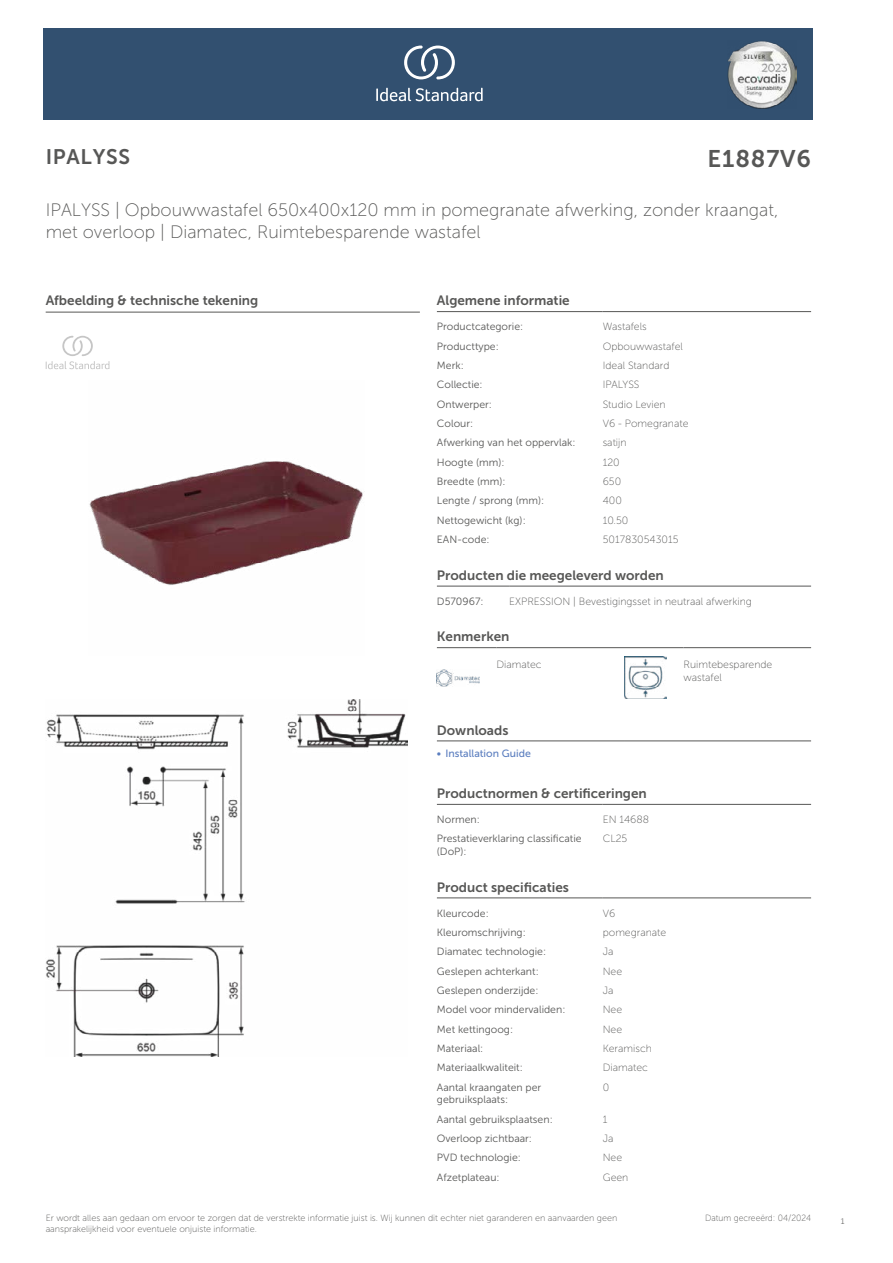
<style>
.page{position:relative;width:893px;height:1263px;background:#fff}
.page>*{position:absolute;margin:0;border:0;box-sizing:border-box;transform-origin:0 0}
.t1{font:24px "Museo Sans 700";letter-spacing:.035em;color:#575756}
.t2{font:21px "Museo Sans 700";letter-spacing:.035em;color:#575756}
.t3{font:18px/21.6px "Museo Sans 100";color:#575756}
.t4{font:13.5px "Museo Sans 700";color:#575756}
.t5{font:10.5px/12.6px "Museo Sans 300";color:#575756}
.t6{font:10.5px/12.6px "Museo Sans 100";color:#575756}
.t7{font:10.5px "Museo Sans 500";color:#5b7ebf}
.t8{font:9px/10.8px "Museo Sans 100";color:#575756}
.t9{font:9px "Museo Sans 100";color:#575756;scale:.95 1}
.t10{font:300 9px "Calibri";color:#575756;scale:.95 1}
</style>
<div class="page">
<div style="left:43px;top:28px;width:770px;height:92px;background:#325070"></div>
<hr style="left:437px;top:311px;width:166px;height:1px;background:#575756">
<hr style="left:603px;top:311px;width:208px;height:1px;background:#575756">
<hr style="left:437px;top:586px;width:72px;height:1px;background:#575756">
<hr style="left:509px;top:586px;width:302px;height:1px;background:#575756">
<hr style="left:437px;top:647px;width:59px;height:1px;background:#575756">
<hr style="left:496px;top:647px;width:128px;height:1px;background:#575756">
<hr style="left:624px;top:647px;width:59px;height:1px;background:#575756">
<hr style="left:683px;top:647px;width:128px;height:1px;background:#575756">
<img style="left:437px;top:669px;width:42px;height:17px">
<img style="left:624px;top:656px;width:42px;height:43px">
<hr style="left:437px;top:741px;width:187px;height:1px;background:#575756">
<hr style="left:624px;top:741px;width:187px;height:1px;background:#575756">
<hr style="left:437px;top:804px;width:166px;height:1px;background:#575756">
<hr style="left:603px;top:804px;width:208px;height:1px;background:#575756">
<hr style="left:437px;top:898px;width:166px;height:1px;background:#575756">
<hr style="left:603px;top:898px;width:208px;height:1px;background:#575756">
<img style="left:46px;top:699px;width:361px;height:358px">
<hr style="left:46px;top:312px;width:374px;height:1px;background:#575756">
<svg style="left:46px;top:336px;width:63px;height:33px"></svg>
<img style="left:89px;top:461px;width:274px;height:124px">
<svg style="left:376px;top:88px;width:107px;height:13px"></svg>
<svg style="left:404px;top:46px;width:51px;height:33px"></svg>
<img style="left:728px;top:41px;width:68px;height:68px">
<h2 class="t2" style="left:46px;top:145px;width:86px">IPALYSS</h2>
<h1 class="t1" style="left:708px;top:145px;width:105px">E1887V6</h1>
<h3 class="t3" style="left:46px;top:199px;width:734px">IPALYSS | Opbouwwastafel 650x400x120 mm in pomegranate afwerking, zonder kraangat, met overloop | Diamatec, Ruimtebesparende wastafel</h3>
<p class="t4" style="left:46px;top:293px;width:214px">Afbeelding &amp; technische tekening</p>
<p class="t4" style="left:437px;top:293px;width:134px">Algemene informatie</p>
<p class="t5" style="left:437px;top:320px;width:88px">Productcategorie:</p>
<p class="t6" style="left:603px;top:320px;width:46px">Wastafels</p>
<p class="t5" style="left:437px;top:340px;width:63px">Producttype:</p>
<p class="t6" style="left:603px;top:340px;width:82px">Opbouwwastafel</p>
<p class="t5" style="left:437px;top:359px;width:28px">Merk:</p>
<p class="t6" style="left:603px;top:359px;width:68px">Ideal Standard</p>
<p class="t5" style="left:437px;top:378px;width:47px">Collectie:</p>
<p class="t6" style="left:603px;top:379px;width:38px">IPALYSS</p>
<p class="t5" style="left:437px;top:398px;width:57px">Ontwerper:</p>
<p class="t6" style="left:603px;top:398px;width:65px">Studio Levien</p>
<p class="t5" style="left:437px;top:417px;width:38px">Colour:</p>
<p class="t6" style="left:603px;top:417px;width:87px">V6 - Pomegranate</p>
<p class="t5" style="left:437px;top:437px;width:140px">Afwerking van het oppervlak:</p>
<p class="t6" style="left:603px;top:437px;width:25px">satijn</p>
<p class="t5" style="left:437px;top:456px;width:69px">Hoogte (mm):</p>
<p class="t6" style="left:603px;top:456px;width:19px">120</p>
<p class="t5" style="left:437px;top:475px;width:70px">Breedte (mm):</p>
<p class="t6" style="left:603px;top:475px;width:20px">650</p>
<p class="t5" style="left:437px;top:495px;width:109px">Lengte / sprong (mm):</p>
<p class="t6" style="left:603px;top:495px;width:21px">400</p>
<p class="t5" style="left:437px;top:514px;width:90px">Nettogewicht (kg):</p>
<p class="t6" style="left:603px;top:514px;width:27px">10.50</p>
<p class="t5" style="left:437px;top:533px;width:54px">EAN-code:</p>
<p class="t6" style="left:603px;top:533px;width:77px">5017830543015</p>
<p class="t4" style="left:437px;top:567px;width:228px">Producten die meegeleverd worden</p>
<p class="t5" style="left:437px;top:595px;width:48px">D570967:</p>
<p class="t6" style="left:509px;top:595px;width:244px">EXPRESSION | Bevestigingsset in neutraal afwerking</p>
<p class="t4" style="left:437px;top:629px;width:74px">Kenmerken</p>
<p class="t6" style="left:496px;top:659px;width:47px">Diamatec</p>
<p class="t6" style="left:683px;top:659px;width:90px">Ruimtebesparende wastafel</p>
<p class="t4" style="left:437px;top:722px;width:73px">Downloads</p>
<p class="t7" style="left:437px;top:748px;width:95px">• Installation Guide</p>
<p class="t4" style="left:437px;top:786px;width:211px">Productnormen &amp; certificeringen</p>
<p class="t5" style="left:437px;top:813px;width:44px">Normen:</p>
<p class="t6" style="left:603px;top:813px;width:48px">EN 14688</p>
<p class="t5" style="left:437px;top:832px;width:146px">Prestatieverklaring classificatie (DoP):</p>
<p class="t6" style="left:603px;top:833px;width:26px">CL25</p>
<p class="t4" style="left:437px;top:879px;width:134px">Product specificaties</p>
<p class="t5" style="left:437px;top:907px;width:53px">Kleurcode:</p>
<p class="t6" style="left:603px;top:907px;width:14px">V6</p>
<p class="t5" style="left:437px;top:926px;width:90px">Kleuromschrijving:</p>
<p class="t6" style="left:603px;top:926px;width:65px">pomegranate</p>
<p class="t5" style="left:437px;top:945px;width:111px">Diamatec technologie:</p>
<p class="t6" style="left:603px;top:945px;width:12px">Ja</p>
<p class="t5" style="left:437px;top:965px;width:103px">Geslepen achterkant:</p>
<p class="t6" style="left:603px;top:965px;width:21px">Nee</p>
<p class="t5" style="left:437px;top:984px;width:103px">Geslepen onderzijde:</p>
<p class="t6" style="left:603px;top:984px;width:12px">Ja</p>
<p class="t5" style="left:437px;top:1003px;width:130px">Model voor mindervaliden:</p>
<p class="t6" style="left:603px;top:1003px;width:21px">Nee</p>
<p class="t5" style="left:437px;top:1023px;width:78px">Met kettingoog:</p>
<p class="t6" style="left:603px;top:1023px;width:21px">Nee</p>
<p class="t5" style="left:437px;top:1042px;width:48px">Materiaal:</p>
<p class="t6" style="left:603px;top:1042px;width:51px">Keramisch</p>
<p class="t5" style="left:437px;top:1061px;width:87px">Materiaalkwaliteit:</p>
<p class="t6" style="left:603px;top:1062px;width:47px">Diamatec</p>
<p class="t5" style="left:437px;top:1081px;width:106px">Aantal kraangaten per gebruiksplaats:</p>
<p class="t6" style="left:603px;top:1081px;width:8px">0</p>
<p class="t5" style="left:437px;top:1113px;width:117px">Aantal gebruiksplaatsen:</p>
<p class="t6" style="left:603px;top:1113px;width:6px">1</p>
<p class="t5" style="left:437px;top:1132px;width:97px">Overloop zichtbaar:</p>
<p class="t6" style="left:603px;top:1132px;width:12px">Ja</p>
<p class="t5" style="left:437px;top:1151px;width:85px">PVD technologie:</p>
<p class="t6" style="left:603px;top:1152px;width:21px">Nee</p>
<p class="t5" style="left:437px;top:1171px;width:64px">Afzetplateau:</p>
<p class="t6" style="left:603px;top:1171px;width:27px">Geen</p>
<p class="t8" style="left:46px;top:1212px;width:573px">Er wordt alles aan gedaan om ervoor te zorgen dat de verstrekte informatie juist is. Wij kunnen dit echter niet garanderen en aanvaarden geen aansprakelijkheid voor eventuele onjuiste informatie.</p>
<p class="t9" style="left:705px;top:1213px;width:113px">Datum gecreeërd: 04/2024</p>
<p class="t10" style="left:840px;top:1215px;width:6px">1</p>
</div>
